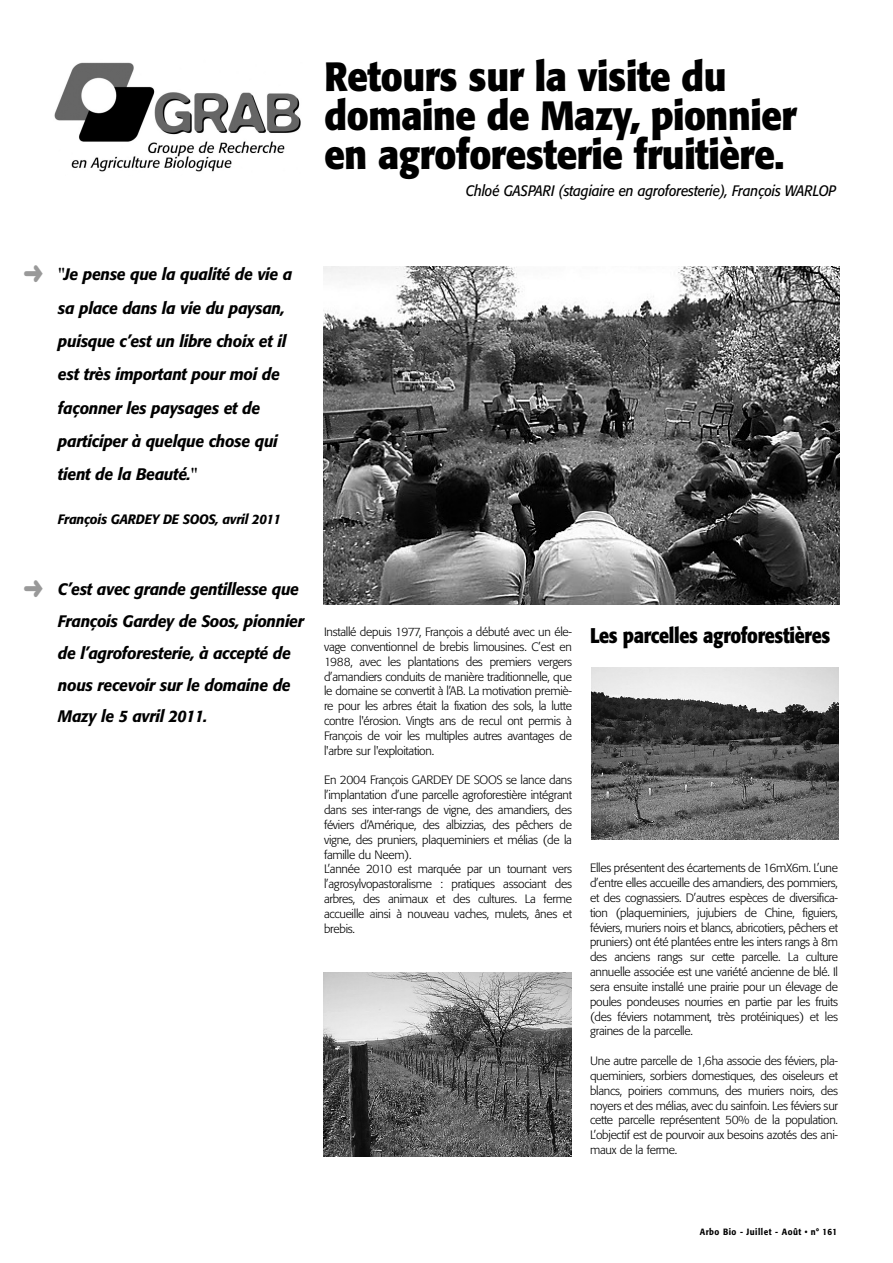
<style>
.page{position:relative;width:893px;height:1263px;background:#fff}
.page>*{position:absolute;margin:0;border:0;box-sizing:border-box;transform-origin:0 0}
.t1{font:700 40.5px/39px "Formata";letter-spacing:-.01em;color:#000;scale:.9 1}
.t2{font:700 21px "Formata";letter-spacing:-.02em;color:#000;scale:.85 1}
.t3{font:italic 500 16.5px/33.5px "Formata";letter-spacing:-.02em;color:#000;scale:.95 1}
.t4{font:italic 15px "Formata";letter-spacing:-.01em;color:#000;scale:.9 1}
.t5{font:italic 500 13.5px "Formata";letter-spacing:-.02em;color:#000;scale:.95 1}
.t6{font:300 12px/14.9px "Formata";letter-spacing:-.025em;color:#000;text-align:justify}
.t7{font:500 9px "Formata";letter-spacing:.06em;color:#000;scale:.9 1}
</style>
<div class="page">
<img style="left:54px;top:62px;width:247px;height:110px">
<img style="left:323px;top:267px;width:516px;height:337px">
<img style="left:323px;top:972px;width:248px;height:184px">
<img style="left:591px;top:667px;width:248px;height:173px">
<h1 class="t1" style="left:324px;top:61px;width:526px">Retours sur la visite du domaine de Mazy, pionnier en agroforesterie fruitière.</h1>
<p class="t4" style="left:466px;top:184px;width:413px">Chloé GASPARI (stagiaire en agroforesterie), François WARLOP</p>
<h3 class="t3" style="left:58px;top:259px;width:248px">"Je pense que la qualité de vie a sa place dans la vie du paysan, puisque c’est un libre choix et il est très important pour moi de façonner les paysages et de participer à quelque chose qui tient de la Beauté."</h3>
<p class="t5" style="left:58px;top:514px;width:236px">François GARDEY DE SOOS, avril 2011</p>
<h3 class="t3" style="left:58px;top:574px;width:260px;line-height:32px">C’est avec grande gentillesse que<br>François Gardey de Soos, pionnier de l’agroforesterie, à accepté de nous recevoir sur le domaine de<br>Mazy le 5 avril 2011.</h3>
<p class="t6" style="left:324px;top:625px;width:249px">Installé depuis 1977, François a débuté avec un éle&shy;vage conventionnel de brebis limousines. C’est en 1988, avec les plantations des premiers vergers d’amandiers conduits de manière traditionnelle, que le domaine se convertit à l’AB. La motivation premiè&shy;re pour les arbres était la fixation des sols, la lutte contre l'érosion. Vingts ans de recul ont permis à François de voir les multiples autres avantages de l'arbre sur l'exploitation.</p>
<p class="t6" style="left:324px;top:774px;width:249px;text-align:left">En 2004 François GARDEY DE SOOS se lance dans l’implantation d’une parcelle agroforestière intégrant dans ses inter-rangs de vigne, des amandiers, des féviers d’Amérique, des albizzias, des pêchers de vigne, des pruniers, plaqueminiers et mélias (de la famille du Neem).<br>L’année 2010 est marquée par un tournant vers l’agrosylvopastoralisme : pratiques associant des arbres, des animaux et des cultures. La ferme accueille ainsi à nouveau vaches, mulets, ânes et brebis.</p>
<h2 class="t2" style="left:590px;top:627px;width:284px">Les parcelles agroforestières</h2>
<p class="t6" style="left:590px;top:862px;width:249px">Elles présentent des écartements de 16mX6m. L’une d’entre elles accueille des amandiers, des pommiers, et des cognassiers. D’autres espèces de diversifica&shy;tion (plaqueminiers, jujubiers de Chine, figuiers, féviers, muriers noirs et blancs, abricotiers, pêchers et pruniers) ont été plantées entre les inters rangs à 8m des anciens rangs sur cette parcelle. La culture annuelle associée est une variété ancienne de blé. Il sera ensuite installé une prairie pour un élevage de poules pondeuses nourries en partie par les fruits (des féviers notamment, très protéiniques) et les graines de la parcelle.</p>
<p class="t6" style="left:590px;top:1054px;width:249px">Une autre parcelle de 1,6ha associe des féviers, pla&shy;queminiers, sorbiers domestiques, des oiseleurs et blancs, poiriers communs, des muriers noirs, des noyers et des mélias, avec du sainfoin. Les féviers sur cette parcelle représentent 50% de la population.<br>L’objectif est de pourvoir aux besoins azotés des ani&shy;maux de la ferme.</p>
<p class="t7" style="left:700px;top:1227px;width:154px">Arbo Bio - Juillet - Août • n° 161</p>
</div>
